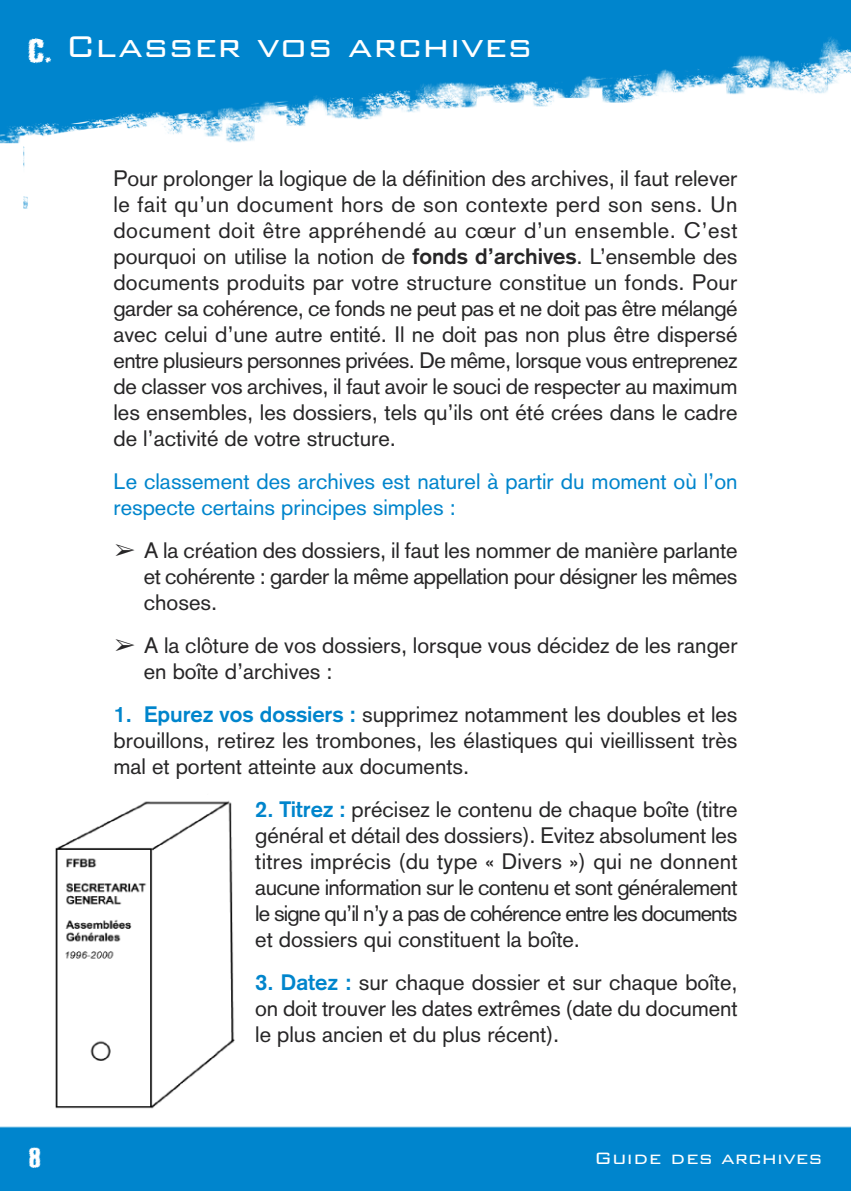
<style>
.page{position:relative;width:851px;height:1191px;background:#fff}
.page>*{position:absolute;margin:0;border:0;box-sizing:border-box;transform-origin:0 0}
.t1{font:300 40px "Bank Gothic BT";color:#fff}
.t2{font:22px/26px "Akzidenz Grotesk";color:#272627;text-align:justify}
.t3{font:22px/26px "Akzidenz Grotesk";color:#0085cc}
.t4{font:300 22px "Bank Gothic BT";color:#fff}
.t5{font:22px "Acidreflux";color:#fff}
.s1{font-family:"Acidreflux";font-weight:400;font-size:32px}
.s2{font-weight:700}
.s3{font-family:"MS Gothic"}
.s4{font-weight:700;color:#0085cc}
</style>
<div class="page">
<img style="left:0;top:1px;width:850px;height:1190px">
<img style="left:48px;top:794px;width:187px;height:317px">
<h1 class="t1" style="left:28px;top:25px;width:506px"><span class="s1">c.</span> Classer vos archives</h1>
<p class="t2" style="left:113px;top:165px;width:625px">Pour prolonger la logique de la définition des archives, il faut relever le fait qu’un document hors de son contexte perd son sens. Un document doit être appréhendé au cœur d’un ensemble. C’est pourquoi on utilise la notion de <span class="s2">fonds d’archives</span>. L’ensemble des documents produits par votre structure constitue un fonds. Pour garder sa cohérence, ce fonds ne peut pas et ne doit pas être mélangé avec celui d’une autre entité. Il ne doit pas non plus être dispersé entre plusieurs personnes privées. De même, lorsque vous entreprenez de classer vos archives, il faut avoir le souci de respecter au maximum les ensembles, les dossiers, tels qu’ils ont été crées dans le cadre de l’activité de votre structure.</p>
<p class="t3" style="left:113px;top:468px;width:625px">Le classement des archives est naturel à partir du moment où l’on respecte certains principes simples :</p>
<p class="t2" style="left:144px;top:537px;width:595px;text-indent:-30px"><span class="s3">➢</span> A la création des dossiers, il faut les nommer de manière parlante et cohérente : garder la même appellation pour désigner les mêmes choses.</p>
<p class="t2" style="left:144px;top:632px;width:595px;text-indent:-30px"><span class="s3">➢</span> A la clôture de vos dossiers, lorsque vous décidez de les ranger en boîte d’archives :</p>
<p class="t2" style="left:113px;top:701px;width:625px"><span class="s4">1. Epurez vos dossiers :</span> supprimez notamment les doubles et les brouillons, retirez les trombones, les élastiques qui vieillissent très mal et portent atteinte aux documents.</p>
<p class="t2" style="left:255px;top:796px;width:483px"><span class="s4">2. Titrez :</span> précisez le contenu de chaque boîte (titre général et détail des dossiers). Evitez absolument les titres imprécis (du type « Divers ») qui ne donnent aucune information sur le contenu et sont généralement le signe qu’il n’y a pas de cohérence entre les documents et dossiers qui constituent la boîte.</p>
<p class="t2" style="left:255px;top:969px;width:483px"><span class="s4">3. Datez :</span> sur chaque dossier et sur chaque boîte, on doit trouver les dates extrêmes (date du document le plus ancien et du plus récent).</p>
<p class="t5" style="left:28px;top:1146px;width:14px">8</p>
<p class="t4" style="left:594px;top:1146px;width:230px">Guide des archives</p>
</div>
